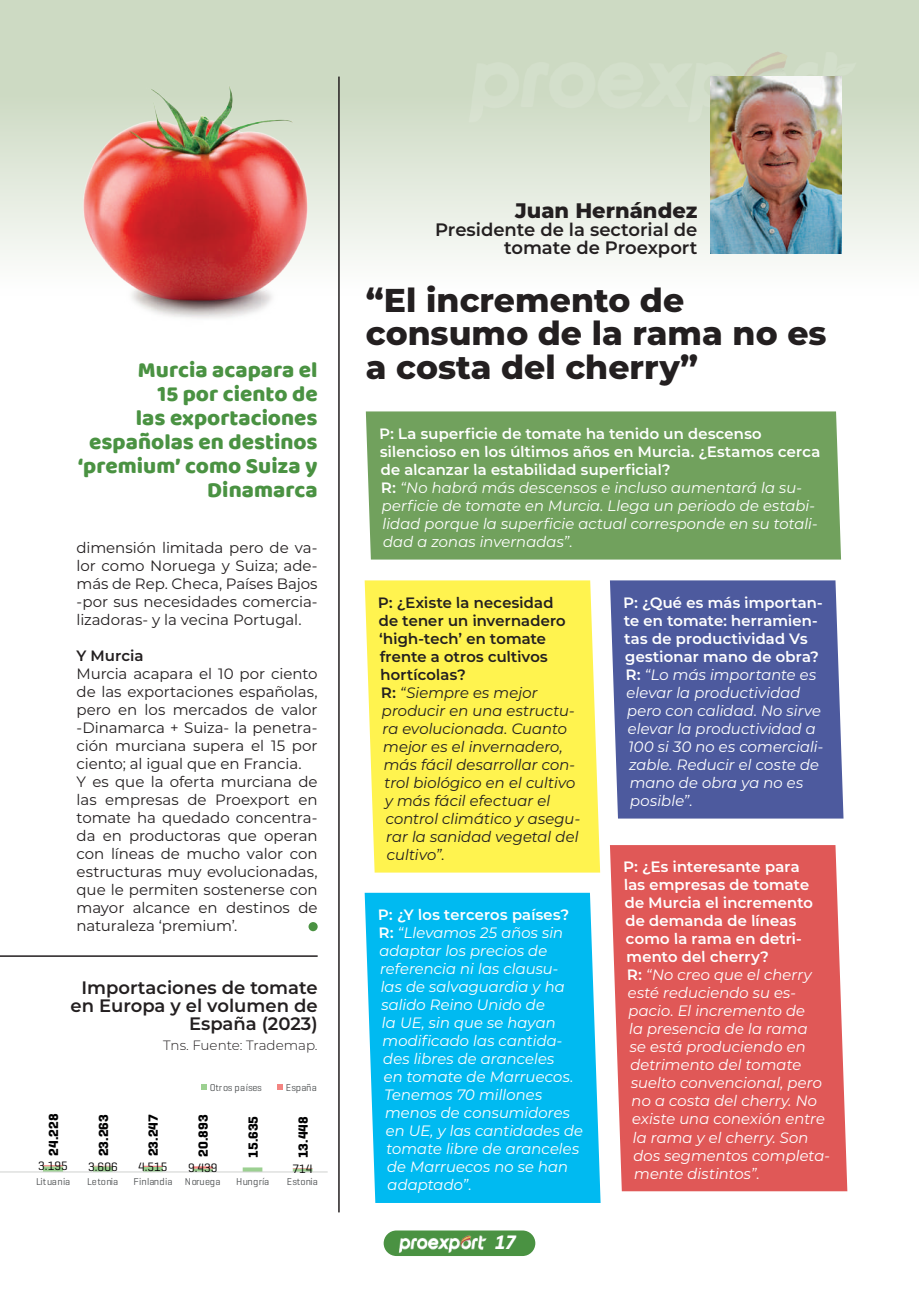
<style>
.page{position:relative;width:919px;height:1289px;background:#fff}
.page>*{position:absolute;margin:0;border:0;box-sizing:border-box;transform-origin:0 0}
.t1{font:800 33px/33px "Montserrat";color:#231f20}
.t2{font:800 22.5px/24px "Baloo Chettan 2";color:#4a9242;text-align:right}
.t3{font:800 21px "Montserrat";color:#231f20}
.t4{font:600 18px/18px "Montserrat";color:#231f20;text-align:right}
.t5{font:italic 700 18px "Neo Sans Pro";color:#fff}
.t6{font:italic 15px/18px "Montserrat";letter-spacing:-.01em;color:#fff}
.t7{font:15px/18px "Montserrat";letter-spacing:-.005em;color:#231f20;text-align:justify}
.t8{font:600 15px "Montserrat";color:#fff}
.t9{font:italic 15px "Montserrat";letter-spacing:-.01em;color:#231f20}
.t10{font:600 15px "Montserrat";letter-spacing:-.005em;color:#231f20}
.t11{font:700 13.5px "Geogrotesque";color:#000001}
.t12{font:300 13.5px "Montserrat";color:#231f20}
.t13{font:12.3px "Geogrotesque";color:#000001}
.t14{font:10.2px "Geogrotesque";letter-spacing:-.005em;color:#515455}
.s1{font-weight:600;font-style:normal}
</style>
<div class="page">
<div style="left:0;top:0;width:918px;height:296px;background:linear-gradient(to bottom,#c2d2b6,#fafbf9)"></div>
<div style="left:383px;top:1230px;width:152px;height:25px;background:#4a9242;border-radius:13px"></div>
<img style="left:398px;top:1235px;width:89px;height:18px">
<img style="left:454px;top:35px;width:416px;height:97px">
<svg style="left:43px;top:1165px;width:269px;height:6px"></svg>
<hr style="left:0;top:1171px;width:327px;height:1px;background:#cfd1d0">
<svg style="left:201px;top:1084px;width:6px;height:5px"></svg>
<svg style="left:277px;top:1084px;width:6px;height:5px"></svg>
<hr style="left:338px;top:77px;width:1px;height:1135px;background:#231f20">
<div style="left:365px;top:411px;width:476px;height:148px;background:#71a15d"></div>
<div style="left:364px;top:892px;width:236px;height:310px;background:#00baf1"></div>
<div style="left:364px;top:580px;width:236px;height:292px;background:#fff34f"></div>
<div style="left:610px;top:580px;width:233px;height:238px;background:#4d5a9e"></div>
<div style="left:610px;top:845px;width:237px;height:346px;background:#e05857"></div>
<hr style="left:0;top:955px;width:317px;height:1px;background:#231f20">
<div style="left:308px;top:922px;width:9px;height:9px;background:#4a9242;border-radius:50%"></div>
<img style="left:710px;top:77px;width:131px;height:177px">
<img style="left:53px;top:72px;width:285px;height:246px">
<h2 class="t2" style="left:78px;top:357px;width:241px">Murcia acapara el<br>15 por ciento de<br>las exportaciones españolas en destinos ‘premium’ como Suiza y<br>Dinamarca</h2>
<p class="t7" style="left:77px;top:538px;width:242px">dimensión limitada pero de va&shy;lor como Noruega y Suiza; ade&shy;más de Rep. Checa, Países Bajos -por sus necesidades comercia&shy;lizadoras- y la vecina Portugal.</p>
<p class="t10" style="left:77px;top:645px;width:68px">Y Murcia</p>
<p class="t7" style="left:77px;top:664px;width:242px;text-align:left">Murcia acapara el 10 por ciento de las exportaciones españolas, pero en los mercados de valor -Dinamarca + Suiza- la penetra&shy;ción murciana supera el 15 por ciento; al igual que en Francia.<br>Y es que la oferta murciana de las empresas de Proexport en tomate ha quedado concentra&shy;da en productoras que operan con líneas de mucho valor con estructuras muy evolucionadas, que le permiten sostenerse con mayor alcance en destinos de naturaleza ‘premium’.</p>
<p class="t4" style="left:71px;top:977px;width:248px">Importaciones de tomate en Europa y el volumen de<br>España (2023)</p>
<p class="t12" style="left:163px;top:1036px;width:156px">Tns. Fuente: Trademap.</p>
<p class="t14" style="left:210px;top:1081px;width:53px">Otros países</p>
<p class="t14" style="left:286px;top:1081px;width:33px">España</p>
<p class="t11" style="left:45px;top:1155px;width:44px;rotate:-90deg">24.228</p>
<p class="t11" style="left:95px;top:1156px;width:44px;rotate:-90deg">23.263</p>
<p class="t11" style="left:145px;top:1156px;width:44px;rotate:-90deg">23.247</p>
<p class="t11" style="left:195px;top:1156px;width:44px;rotate:-90deg">20.893</p>
<p class="t11" style="left:245px;top:1157px;width:44px;rotate:-90deg">15.635</p>
<p class="t11" style="left:295px;top:1158px;width:44px;rotate:-90deg">13.448</p>
<p class="t14" style="left:36px;top:1174px;width:36px">Lituania</p>
<p class="t14" style="left:87px;top:1174px;width:32px">Letonia</p>
<p class="t14" style="left:134px;top:1174px;width:88px">Finlandia Noruega</p>
<p class="t14" style="left:236px;top:1174px;width:35px">Hungría</p>
<p class="t14" style="left:287px;top:1174px;width:33px">Estonia</p>
<p class="t13" style="left:38px;top:1158px;width:31px">3.195</p>
<p class="t13" style="left:88px;top:1158px;width:31px">3.606</p>
<p class="t13" style="left:138px;top:1158px;width:31px">4.515</p>
<p class="t13" style="left:188px;top:1160px;width:31px">9.439</p>
<p class="t13" style="left:292px;top:1161px;width:22px">714</p>
<h3 class="t3" style="left:515px;top:195px;width:184px">Juan Hernández</h3>
<p class="t4" style="left:435px;top:220px;width:264px">Presidente de la sectorial de tomate de Proexport</p>
<h1 class="t1" style="left:366px;top:282px;width:462px">“El incremento de consumo de la rama no es a costa del cherry”</h1>
<p class="t6" style="left:379px;top:424px;width:443px"><span class="s1">P: La superficie de tomate ha tenido un descenso silencioso en los últimos años en Murcia. ¿Estamos cerca de alcanzar la estabilidad superficial?<br>R:</span> “No habrá más descensos e incluso aumentará la su&shy;perficie de tomate en Murcia. Llega un periodo de estabi&shy;lidad porque la superficie actual corresponde en su totali&shy;dad a zonas invernadas”.</p>
<p class="t10" style="left:378px;top:591px;width:178px">P: ¿Existe la necesidad</p>
<p class="t10" style="left:379px;top:609px;width:189px">de tener un invernadero</p>
<p class="t10" style="left:379px;top:627px;width:169px">‘high-tech’ en tomate</p>
<p class="t10" style="left:380px;top:645px;width:170px">frente a otros cultivos</p>
<p class="t10" style="left:380px;top:663px;width:88px">hortícolas?</p>
<p class="t9" style="left:381px;top:682px;width:158px"><span class="s1">R:</span> “Siempre es mejor</p>
<p class="t9" style="left:382px;top:700px;width:195px">producir en una estructu-</p>
<p class="t9" style="left:382px;top:718px;width:187px">ra evolucionada. Cuanto</p>
<p class="t9" style="left:383px;top:736px;width:181px">mejor es el invernadero,</p>
<p class="t9" style="left:384px;top:754px;width:194px">más fácil desarrollar con-</p>
<p class="t9" style="left:384px;top:772px;width:193px">trol biológico en el cultivo</p>
<p class="t9" style="left:385px;top:790px;width:167px">y más fácil efectuar el</p>
<p class="t9" style="left:385px;top:808px;width:197px">control climático y asegu-</p>
<p class="t9" style="left:386px;top:826px;width:194px">rar la sanidad vegetal del</p>
<p class="t9" style="left:387px;top:844px;width:60px">cultivo”.</p>
<p class="t8" style="left:378px;top:904px;width:193px">P: ¿Y los terceros países?</p>
<p class="t6" style="left:379px;top:923px;width:187px"><span class="s1">R:</span> “Llevamos 25 años sin</p>
<p class="t6" style="left:379px;top:941px;width:170px">adaptar los precios de</p>
<p class="t6" style="left:380px;top:959px;width:181px">referencia ni las clausu-</p>
<p class="t6" style="left:380px;top:977px;width:186px">las de salvaguardia y ha</p>
<p class="t6" style="left:381px;top:995px;width:166px">salido Reino Unido de</p>
<p class="t6" style="left:382px;top:1013px;width:176px">la UE, sin que se hayan</p>
<p class="t6" style="left:382px;top:1031px;width:182px">modificado las cantida-</p>
<p class="t6" style="left:383px;top:1049px;width:173px">des libres de aranceles</p>
<p class="t6" style="left:384px;top:1067px;width:192px">en tomate de Marruecos.</p>
<p class="t6" style="left:384px;top:1085px;width:159px">Tenemos 70 millones</p>
<p class="t6" style="left:385px;top:1103px;width:187px">menos de consumidores</p>
<p class="t6" style="left:386px;top:1121px;width:200px">en UE, y las cantidades de</p>
<p class="t6" style="left:386px;top:1139px;width:194px">tomate libre de aranceles</p>
<p class="t6" style="left:387px;top:1157px;width:183px">de Marruecos no se han</p>
<p class="t6" style="left:387px;top:1175px;width:86px">adaptado”.</p>
<p class="t5" style="left:493px;top:1230px;width:24px">17</p>
<p class="t8" style="left:623px;top:591px;width:202px">P: ¿Qué es más importan-</p>
<p class="t8" style="left:624px;top:609px;width:196px">te en tomate: herramien-</p>
<p class="t8" style="left:624px;top:627px;width:185px">tas de productividad Vs</p>
<p class="t8" style="left:625px;top:645px;width:196px">gestionar mano de obra?</p>
<p class="t6" style="left:626px;top:665px;width:192px"><span class="s1">R:</span> “Lo más importante es</p>
<p class="t6" style="left:626px;top:683px;width:176px">elevar la productividad</p>
<p class="t6" style="left:627px;top:701px;width:196px">pero con calidad. No sirve</p>
<p class="t6" style="left:627px;top:719px;width:190px">elevar la productividad a</p>
<p class="t6" style="left:628px;top:737px;width:197px">100 si 30 no es comerciali-</p>
<p class="t6" style="left:629px;top:755px;width:192px">zable. Reducir el coste de</p>
<p class="t6" style="left:629px;top:773px;width:175px">mano de obra ya no es</p>
<p class="t6" style="left:630px;top:791px;width:65px">posible”.</p>
<p class="t8" style="left:623px;top:856px;width:179px">P: ¿Es interesante para</p>
<p class="t8" style="left:624px;top:874px;width:187px">las empresas de tomate</p>
<p class="t8" style="left:624px;top:892px;width:191px">de Murcia el incremento</p>
<p class="t8" style="left:625px;top:910px;width:173px">de demanda de líneas</p>
<p class="t8" style="left:626px;top:928px;width:178px">como la rama en detri-</p>
<p class="t8" style="left:626px;top:946px;width:145px">mento del cherry?</p>
<p class="t6" style="left:627px;top:965px;width:186px"><span class="s1">R:</span> “No creo que el cherry</p>
<p class="t6" style="left:627px;top:983px;width:170px">esté reduciendo su es-</p>
<p class="t6" style="left:628px;top:1001px;width:179px">pacio. El incremento de</p>
<p class="t6" style="left:629px;top:1019px;width:181px">la presencia de la rama</p>
<p class="t6" style="left:629px;top:1037px;width:178px">se está produciendo en</p>
<p class="t6" style="left:630px;top:1055px;width:173px">detrimento del tomate</p>
<p class="t6" style="left:631px;top:1073px;width:193px">suelto convencional, pero</p>
<p class="t6" style="left:631px;top:1091px;width:188px">no a costa del cherry. No</p>
<p class="t6" style="left:632px;top:1109px;width:195px">existe una conexión entre</p>
<p class="t6" style="left:632px;top:1127px;width:178px">la rama y el cherry. Son</p>
<p class="t6" style="left:633px;top:1145px;width:199px">dos segmentos completa-</p>
<p class="t6" style="left:634px;top:1163px;width:128px">mente distintos”.</p>
</div>
